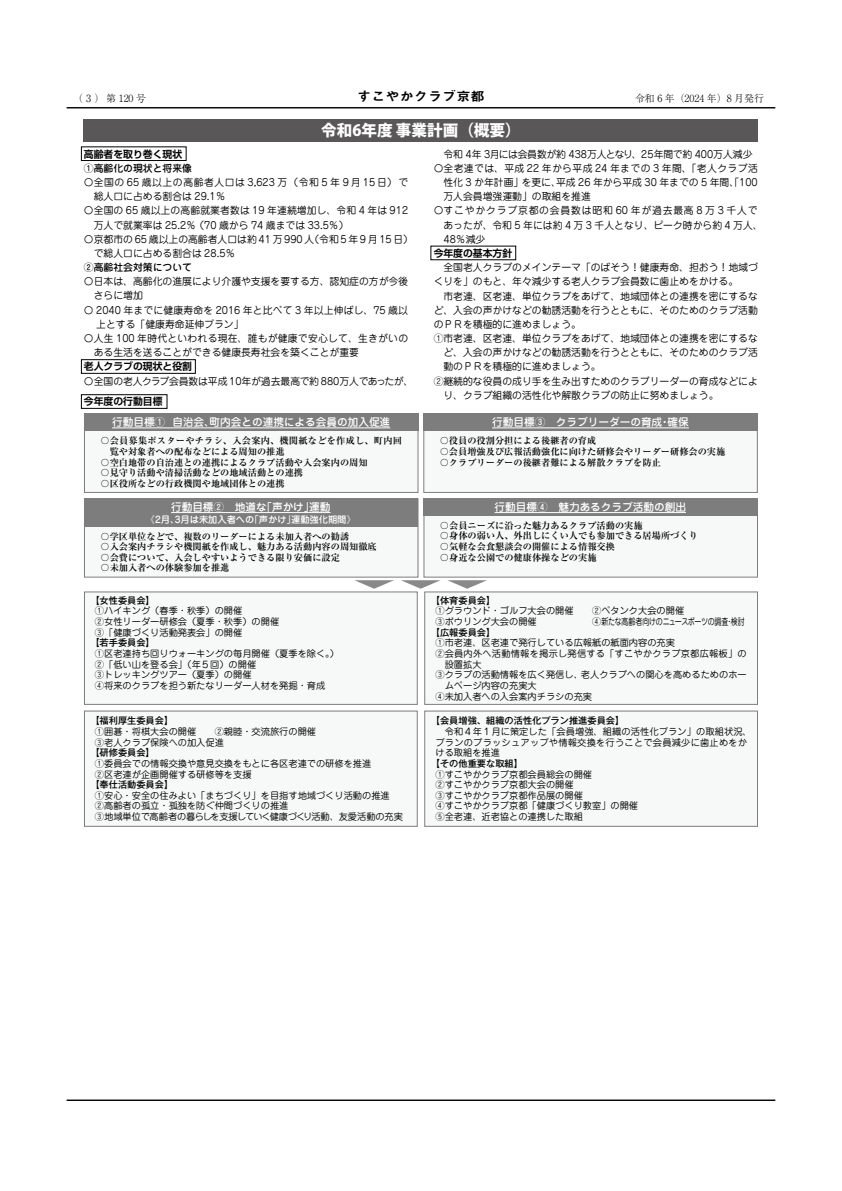
<style>
.page{position:relative;width:842px;height:1191px;background:#fff}
.page>*{position:absolute;margin:0;border:0;box-sizing:border-box;transform-origin:0 0}
.t1{font:800 15.6px "Koz Go Pro";color:#fff}
.t2{font:12.8px "Midashi Go Pro MB31";color:#000;scale:1.11 1}
.t3{font:500 10.6px "Jun 34 Pro";color:#fff}
.t4{font:9.9px "Jun 201 Pro";color:#000}
.t5{font:700 9.9px "Shin Go Pro De";color:#000}
.t6{font:9.9px "Jun 201 Pro";letter-spacing:.055em;color:#000}
.t7{font:9.9px "Jun 201 Pro";letter-spacing:.025em;color:#000}
.t8{font:9.9px "Jun 201 Pro";letter-spacing:.04em;color:#000}
.t9{font:9.9px "Jun 201 Pro";letter-spacing:.085em;color:#000}
.t10{font:300 9.9px "Ryumin Pro";color:#000}
.t11{font:500 9.9px "Jun 34 Pro";color:#000}
.t12{font:9.2px/10.6px "Jun 201 Pro";color:#000}
.t13{font:700 9.2px/10.6px "Ryumin Pro";color:#000}
.t14{font:9.2px/10.6px "Jun 201 Pro";letter-spacing:.025em;color:#000}
.t15{font:500 9.2px "Gothic MB101 Pro";color:#000}
.t16{font:700 9.2px "Ryumin Pro";letter-spacing:.025em;color:#000}
.t17{font:500 9.2px "Jun 34 Pro";color:#fff}
.t18{font:9.2px "Jun 201 Pro";color:#000;scale:.76 1}
</style>
<div class="page">
<hr style="left:67px;top:1099px;width:708px;height:2px;background:#000">
<hr style="left:67px;top:107px;width:708px;height:1px;background:#000">
<div style="left:84px;top:591px;width:334px;height:114px;background:#f7f8f8;border:1px solid #7d7d7d"></div>
<div style="left:424px;top:591px;width:334px;height:114px;background:#f7f8f8;border:1px solid #7d7d7d"></div>
<div style="left:84px;top:710px;width:334px;height:117px;background:#f7f8f8;border:1px solid #7d7d7d"></div>
<div style="left:424px;top:710px;width:334px;height:117px;background:#f7f8f8;border:1px solid #7d7d7d"></div>
<div style="left:84px;top:119px;width:674px;height:23px;background:#595757"></div>
<div style="left:84px;top:413px;width:334px;height:80px;background:#f7f8f8;border:1px solid #7d7d7d"></div>
<div style="left:84px;top:414px;width:334px;height:17px;background:#7d7d7d"></div>
<hr style="left:112px;top:427px;width:278px;height:1px;background:#fff">
<div style="left:423px;top:413px;width:335px;height:80px;background:#f7f8f8;border:1px solid #7d7d7d"></div>
<div style="left:423px;top:414px;width:335px;height:17px;background:#7d7d7d"></div>
<hr style="left:492px;top:427px;width:197px;height:1px;background:#fff">
<div style="left:423px;top:498px;width:335px;height:79px;background:#f7f8f8"></div>
<div style="left:424px;top:498px;width:333px;height:17px;background:#7d7d7d"></div>
<hr style="left:495px;top:512px;width:191px;height:1px;background:#fff">
<div style="left:84px;top:498px;width:334px;height:79px;background:#f7f8f8"></div>
<div style="left:84px;top:498px;width:333px;height:29px;background:#7d7d7d"></div>
<hr style="left:171px;top:512px;width:160px;height:1px;background:#fff">
<div style="left:81px;top:147px;width:105px;height:14px;border:1px solid #000"></div>
<div style="left:81px;top:359px;width:115px;height:14px;border:1px solid #000"></div>
<div style="left:81px;top:394px;width:86px;height:14px;border:1px solid #000"></div>
<svg style="left:401px;top:580px;width:39px;height:9px"></svg>
<svg style="left:354px;top:580px;width:40px;height:9px"></svg>
<svg style="left:447px;top:580px;width:40px;height:9px"></svg>
<p class="t10" style="left:73px;top:90px;width:74px">（ 3 ）第 120 号</p>
<p class="t2" style="left:357px;top:85px;width:116px">すこやかクラブ京都</p>
<h1 class="t1" style="left:321px;top:120px;width:201px">令和6年度事業計画（概要(</h1>
<p class="t10" style="left:635px;top:90px;width:130px">令和 6 年（2024 年）8 月発行</p>
<p class="t5" style="left:84px;top:146px;width:100px">高齢者を取り巻く現状</p>
<p class="t11" style="left:84px;top:160px;width:110px">①高齢化の現状と将来像</p>
<p class="t6" style="left:84px;top:174px;width:326px">〇全国の 65 歳以上の高齢者人口は 3,623 万（令和 5 年 9 月 15 日）で</p>
<p class="t4" style="left:94px;top:188px;width:133px">総人口に占める割合は 29.1％</p>
<p class="t4" style="left:84px;top:203px;width:326px">〇全国の 65 歳以上の高齢就業者数は 19 年連続増加し、令和 4 年は 912</p>
<p class="t4" style="left:194px;top:217px;width:156px">（70 歳から 74 歳までは 33.5％(</p>
<p class="t4" style="left:94px;top:217px;width:104px">万人で就業率は 25.2％</p>
<p class="t4" style="left:84px;top:231px;width:331px">〇京都市の 65 歳以上の高齢者人口は約 41 万 990 （人令和 5 年 9 月 15 日(</p>
<p class="t4" style="left:94px;top:245px;width:143px">で総人口に占める割合は 28.5％</p>
<p class="t11" style="left:84px;top:259px;width:110px">②高齢社会対策について</p>
<p class="t4" style="left:84px;top:274px;width:326px">〇日本は、高齢化の進展により介護や支援を要する方、認知症の方が今後</p>
<p class="t4" style="left:94px;top:288px;width:51px">さらに増加</p>
<p class="t4" style="left:84px;top:302px;width:326px">〇 2040 年までに健康寿命を 2016 年と比べて 3 年以上伸ばし、75 歳以</p>
<p class="t4" style="left:96px;top:316px;width:149px">上とする「健康寿命延伸プラン「</p>
<p class="t7" style="left:84px;top:330px;width:326px">〇人生 100 年時代といわれる現在、誰もが健康で安心して、生きがいの</p>
<p class="t4" style="left:94px;top:344px;width:267px">ある生活を送ることができる健康長寿社会を築くことが重要</p>
<p class="t5" style="left:84px;top:358px;width:110px">老人クラブの現状と役割</p>
<p class="t4" style="left:84px;top:373px;width:331px">〇全国の老人クラブ会員数は平成 10年が過去最高で約 880万人であったが、</p>
<p class="t5" style="left:84px;top:393px;width:80px">今年度の行動目標</p>
<p class="t3" style="left:112px;top:414px;width:55px">行動目標①</p>
<p class="t3" style="left:172px;top:414px;width:44px">自治会、</p>
<p class="t3" style="left:210px;top:414px;width:182px">町内会との連携による会員の加入促進</p>
<p class="t16" style="left:100px;top:433px;width:303px">〇会員募集ポスターやチラシ、入会案内、機関紙などを作成し、町内回</p>
<p class="t13" style="left:110px;top:445px;width:177px">覧や対象者への配布などによる周知の推進</p>
<p class="t13" style="left:100px;top:456px;width:269px">〇空白地帯の自治連との連携によるクラブ活動や入会案内の周知</p>
<p class="t13" style="left:100px;top:467px;width:204px">〇見守り活動や清掃活動などの地域活動との連携</p>
<p class="t13" style="left:100px;top:477px;width:186px">〇区役所などの行政機関や地域団体との連携</p>
<p class="t3" style="left:171px;top:498px;width:97px">行動目標②　地道な</p>
<p class="t3" style="left:261px;top:498px;width:55px">「声かけ」</p>
<p class="t3" style="left:309px;top:498px;width:23px">運動</p>
<p class="t17" style="left:146px;top:512px;width:110px">《2月 3、月は未加入者への</p>
<p class="t17" style="left:291px;top:512px;width:66px">運動強化期間《</p>
<p class="t17" style="left:250px;top:512px;width:48px">「声かけ」</p>
<p class="t13" style="left:100px;top:530px;width:278px">〇学区単位などで、複数のリーダーによる未加入者への勧誘<br>〇入会案内チラシや機関紙を作成し、魅力ある活動内容の周知徹底〇会費について、入会しやすいようできる限り安価に設定<br>〇未加入者への体験参加を推進</p>
<p class="t15" style="left:90px;top:592px;width:66px">【女性委員会【</p>
<p class="t12" style="left:95px;top:604px;width:186px">①ハイキング（春季・秋季）の開催<br>②女性リーダー研修会（夏季・秋季）の開催<br>③「健康づくり活動発表会」の開催</p>
<p class="t15" style="left:90px;top:635px;width:66px">【若手委員会【</p>
<p class="t12" style="left:95px;top:647px;width:246px">①区老連持ち回りウォーキングの毎月開催（夏季を除く (。<br>②「低い山を登る会」（年５回）の開催<br>③トレッキングツアー（夏季）の開催<br>④将来のクラブを担う新たなリーダー人材を発掘・育成</p>
<p class="t15" style="left:90px;top:713px;width:84px">【福利厚生委員会【</p>
<p class="t12" style="left:95px;top:725px;width:223px">①囲碁・将棋大会の開催　　②親睦・交流旅行の開催<br>③老人クラブ保険への加入促進</p>
<p class="t15" style="left:90px;top:745px;width:66px">【研修委員会【</p>
<p class="t12" style="left:95px;top:757px;width:278px">①委員会での情報交換や意見交換をもとに各区老連での研修を推進<br>②区老連が企画開催する研修等を支援</p>
<p class="t15" style="left:90px;top:777px;width:84px">【奉仕活動委員会【</p>
<p class="t12" style="left:95px;top:789px;width:310px">①安心・安全の住みよい「まちづくり」を目指す地域づくり活動の推進<br>②高齢者の孤立・孤独を防ぐ仲間づくりの推進<br>③地域単位で高齢者の暮らしを支援していく健康づくり活動、友愛活動の充実</p>
<p class="t4" style="left:434px;top:146px;width:320px">　令和 4年 3月には会員数が約 438万人となり、25年間で約 400万人減少</p>
<p class="t8" style="left:434px;top:160px;width:326px">〇全老連では、平成 22 年から平成 24 年までの 3 年間、「老人クラブ活</p>
<p class="t4" style="left:556px;top:174px;width:203px">平成 26 年から平成 30 年までの 5 年間」、100</p>
<p class="t4" style="left:443px;top:174px;width:81px">性化 3 か年計画」</p>
<p class="t4" style="left:443px;top:189px;width:149px">万人会員増強運動」の取組を推進</p>
<p class="t9" style="left:434px;top:203px;width:326px">〇すこやかクラブ京都の会員数は昭和 60 年が過去最高 8 万 3 千人で</p>
<p class="t4" style="left:443px;top:217px;width:321px">あったが、令和 5 年には約 4 万 3 千人となり、ピーク時から約 4 万人、</p>
<p class="t4" style="left:443px;top:231px;width:43px">48％減少</p>
<p class="t5" style="left:434px;top:245px;width:80px">今年度の基本方針</p>
<p class="t4" style="left:434px;top:259px;width:326px">　全国老人クラブのメインテーマ「のばそう！健康寿命、担おう！地域づ</p>
<p class="t4" style="left:434px;top:274px;width:306px">くりを」のもと、年々減少する老人クラブ会員数に歯止めをかける。</p>
<p class="t4" style="left:434px;top:288px;width:326px">　市老連、区老連、単位クラブをあげて、地域団体との連携を密にするな</p>
<p class="t4" style="left:434px;top:302px;width:326px">ど、入会の声かけなどの勧誘活動を行うとともに、そのためのクラブ活動</p>
<p class="t4" style="left:434px;top:316px;width:149px">のＰＲを積極的に進めましょう。</p>
<p class="t4" style="left:434px;top:330px;width:326px">①市老連、区老連、単位クラブをあげて、地域団体との連携を密にするな</p>
<p class="t4" style="left:443px;top:345px;width:316px">ど、入会の声かけなどの勧誘活動を行うとともに、そのためのクラブ活</p>
<p class="t4" style="left:443px;top:359px;width:159px">動のＰＲを積極的に進めましょう。</p>
<p class="t4" style="left:434px;top:373px;width:326px">②継続的な役員の成り手を生み出すためのクラブリーダーの育成などによ</p>
<p class="t4" style="left:443px;top:387px;width:277px">り、クラブ組織の活性化や解散クラブの防止に努めましょう。</p>
<p class="t4" style="left:522px;top:174px;width:41px">を更に、</p>
<p class="t3" style="left:492px;top:414px;width:172px">行動目標③　クラブリーダーの育成</p>
<p class="t3" style="left:668px;top:414px;width:23px">確保</p>
<p class="t3" style="left:660px;top:414px;width:12px">・</p>
<p class="t13" style="left:440px;top:435px;width:287px">〇役員の役割分担による後継者の育成<br>〇会員増強及び広報活動強化に向けた研修会やリーダー研修会の実施〇クラブリーダーの後継者難による解散クラブを防止</p>
<p class="t3" style="left:495px;top:498px;width:193px">行動目標④　魅力あるクラブ活動の創出</p>
<p class="t13" style="left:440px;top:519px;width:259px">〇会員ニーズに沿った魅力あるクラブ活動の実施<br>〇身体の弱い人、外出しにくい人でも参加できる居場所づくり〇気軽な会食懇談会の開催による情報交換<br>〇身近な公園での健康体操などの実施</p>
<p class="t15" style="left:431px;top:592px;width:66px">【体育委員会【</p>
<p class="t12" style="left:435px;top:604px;width:311px">①グラウンド・ゴルフ大会の開催　　②ペタンク大会の開催<br>③ボウリング大会の開催　　　　　　④新たな高齢者向けのニュースポーツの調査検討</p>
<p class="t18" style="left:726px;top:614px;width:11px">・</p>
<p class="t15" style="left:431px;top:624px;width:66px">【広報委員会【</p>
<p class="t12" style="left:435px;top:636px;width:241px">①市老連、区老連で発行している広報紙の紙面内容の充実</p>
<p class="t14" style="left:435px;top:647px;width:313px">②会員内外へ活動情報を掲示し発信する「すこやかクラブ京都広報板」の</p>
<p class="t12" style="left:445px;top:658px;width:38px">設置拡大</p>
<p class="t12" style="left:581px;top:668px;width:167px">老人クラブへの関心を高めるためのホー</p>
<p class="t12" style="left:435px;top:668px;width:149px">③クラブの活動情報を広く発信し、</p>
<p class="t12" style="left:445px;top:679px;width:94px">ムページ内容の充実大</p>
<p class="t12" style="left:435px;top:690px;width:158px">④未加入者への入会案内チラシの充実</p>
<p class="t15" style="left:431px;top:713px;width:195px">【会員増強、組織の活性化プラン推進委員会【</p>
<p class="t14" style="left:435px;top:725px;width:318px">　令和４年１月に策定した「会員増強、組織の活性化プラン」の取組状況、プランのブラッシュアップや情報交換を行うことで会員減少に歯止めをかける取組を推進</p>
<p class="t15" style="left:431px;top:755px;width:94px">【その他重要な取組【</p>
<p class="t12" style="left:435px;top:767px;width:204px">①すこやかクラブ京都会員総会の開催<br>②すこやかクラブ京都大会の開催<br>③すこやかクラブ京都作品展の開催<br>④すこやかクラブ京都「健康づくり教室」の開催<br>⑤全老連、近老協との連携した取組</p>
</div>
